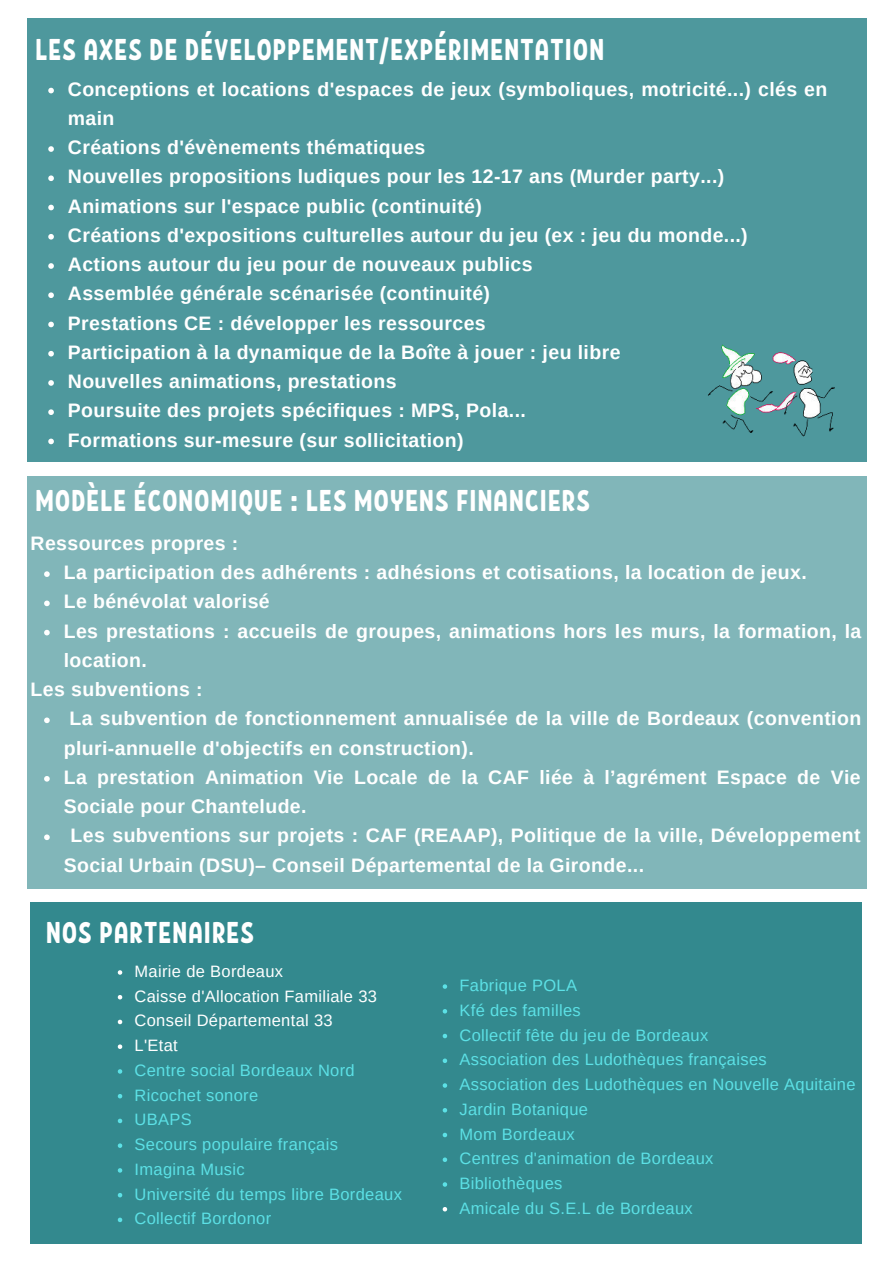
<style>
.page{position:relative;width:893px;height:1264px;background:#fff}
.page>*{position:absolute;margin:0;border:0;box-sizing:border-box;transform-origin:0 0}
.t1{font:30px "RF Krabuler";letter-spacing:.02em;color:#fff}
.t2{font:700 19.5px/29.2px "Arimo";letter-spacing:.02em;color:#fff}
.t3{font:16.5px/24.8px "Arimo";letter-spacing:.02em;color:#5ce1e6}
.t4{font:16.5px/24.8px "Arimo";letter-spacing:.02em;color:#fff}
</style>
<div class="page">
<div style="left:31px;top:901px;width:830px;height:342px;background:#33898e"></div>
<div style="left:27px;top:19px;width:839px;height:443px;background:#4e989d"></div>
<img style="left:708px;top:344px;width:127px;height:93px">
<svg style="left:48px;top:88px;width:6px;height:5px"></svg>
<svg style="left:48px;top:146px;width:6px;height:6px"></svg>
<svg style="left:48px;top:175px;width:6px;height:6px"></svg>
<svg style="left:48px;top:205px;width:6px;height:5px"></svg>
<svg style="left:48px;top:234px;width:6px;height:5px"></svg>
<svg style="left:48px;top:263px;width:6px;height:6px"></svg>
<svg style="left:48px;top:292px;width:6px;height:6px"></svg>
<svg style="left:48px;top:322px;width:6px;height:5px"></svg>
<svg style="left:48px;top:351px;width:6px;height:5px"></svg>
<svg style="left:48px;top:380px;width:6px;height:6px"></svg>
<svg style="left:48px;top:409px;width:6px;height:6px"></svg>
<svg style="left:48px;top:438px;width:6px;height:6px"></svg>
<div style="left:27px;top:476px;width:839px;height:412px;background:#81b6b9"></div>
<svg style="left:44px;top:571px;width:6px;height:6px"></svg>
<svg style="left:44px;top:600px;width:6px;height:6px"></svg>
<svg style="left:44px;top:629px;width:6px;height:6px"></svg>
<svg style="left:44px;top:717px;width:6px;height:6px"></svg>
<svg style="left:44px;top:776px;width:6px;height:5px"></svg>
<svg style="left:44px;top:834px;width:6px;height:6px"></svg>
<svg style="left:118px;top:970px;width:4px;height:4px"></svg>
<svg style="left:118px;top:995px;width:4px;height:4px"></svg>
<svg style="left:118px;top:1019px;width:4px;height:5px"></svg>
<svg style="left:118px;top:1044px;width:4px;height:4px"></svg>
<svg style="left:118px;top:1069px;width:4px;height:4px"></svg>
<svg style="left:118px;top:1094px;width:4px;height:4px"></svg>
<svg style="left:118px;top:1118px;width:4px;height:5px"></svg>
<svg style="left:118px;top:1143px;width:4px;height:4px"></svg>
<svg style="left:118px;top:1168px;width:4px;height:4px"></svg>
<svg style="left:118px;top:1193px;width:4px;height:4px"></svg>
<svg style="left:118px;top:1217px;width:4px;height:5px"></svg>
<svg style="left:442px;top:984px;width:5px;height:4px"></svg>
<svg style="left:442px;top:1009px;width:5px;height:4px"></svg>
<svg style="left:442px;top:1033px;width:5px;height:5px"></svg>
<svg style="left:442px;top:1058px;width:5px;height:5px"></svg>
<svg style="left:442px;top:1083px;width:5px;height:4px"></svg>
<svg style="left:442px;top:1108px;width:5px;height:4px"></svg>
<svg style="left:442px;top:1132px;width:5px;height:5px"></svg>
<svg style="left:442px;top:1157px;width:5px;height:4px"></svg>
<svg style="left:442px;top:1182px;width:5px;height:4px"></svg>
<svg style="left:442px;top:1207px;width:5px;height:4px"></svg>
<h1 class="t1" style="left:35px;top:31px;width:570px">LES AXES DE DÉVELOPPEMENT/EXPÉRIMENTATION</h1>
<p class="t2" style="left:68px;top:75px;width:761px">Conceptions et locations d'espaces de jeux (symboliques, motricité...) clés en main<br>Créations d'évènements thématiques<br>Nouvelles propositions ludiques pour les 12-17 ans (Murder party...)<br>Animations sur l'espace public (continuité)<br>Créations d'expositions culturelles autour du jeu (ex : jeu du monde...)<br>Actions autour du jeu pour de nouveaux publics<br>Assemblée générale scénarisée (continuité)<br>Prestations CE : développer les ressources<br>Participation à la dynamique de la Boîte à jouer : jeu libre<br>Nouvelles animations, prestations<br>Poursuite des projets spécifiques : MPS, Pola...<br>Formations sur-mesure (sur sollicitation)</p>
<h1 class="t1" style="left:35px;top:482px;width:556px">MODÈLE ÉCONOMIQUE : LES MOYENS FINANCIERS</h1>
<p class="t2" style="left:31px;top:529px;width:209px">Ressources propres :</p>
<p class="t2" style="left:64px;top:558px;width:799px">La participation des adhérents : adhésions et cotisations, la location de jeux.<br>Le bénévolat valorisé<br>Les prestations : accueils de groupes, animations hors les murs, la formation, la location.</p>
<p class="t2" style="left:31px;top:675px;width:173px">Les subventions :</p>
<p class="t2" style="left:69px;top:704px;width:793px">La subvention de fonctionnement annualisée de la ville de Bordeaux (convention</p>
<p class="t2" style="left:64px;top:733px;width:411px">pluri-annuelle d'objectifs en construction).</p>
<p class="t2" style="left:64px;top:762px;width:798px">La prestation Animation Vie Locale de la CAF liée à l’agrément Espace de Vie</p>
<p class="t2" style="left:64px;top:792px;width:244px">Sociale pour Chantelude.</p>
<p class="t2" style="left:71px;top:821px;width:791px">Les subventions sur projets : CAF (REAAP), Politique de la ville, Développement</p>
<p class="t2" style="left:64px;top:850px;width:582px">Social Urbain (DSU)– Conseil Départemental de la Gironde...</p>
<h1 class="t1" style="left:46px;top:913px;width:210px">NOS PARTENAIRES</h1>
<p class="t4" style="left:134px;top:959px;width:244px">Mairie de Bordeaux<br>Caisse d'Allocation Familiale 33<br>Conseil Départemental 33<br>L'Etat</p>
<p class="t3" style="left:134px;top:1057px;width:269px">Centre social Bordeaux Nord<br>Ricochet sonore<br>UBAPS<br>Secours populaire français<br>Imagina Music<br>Université du temps libre Bordeaux<br>Collectif Bordonor</p>
<p class="t3" style="left:459px;top:973px;width:397px">Fabrique POLA<br>Kfé des familles<br>Collectif fête du jeu de Bordeaux<br>Association des Ludothèques françaises<br>Association des Ludothèques en Nouvelle Aquitaine<br>Jardin Botanique<br>Mom Bordeaux<br>Centres d'animation de Bordeaux<br>Bibliothèques<br>Amicale du S.E.L de Bordeaux</p>
</div>
